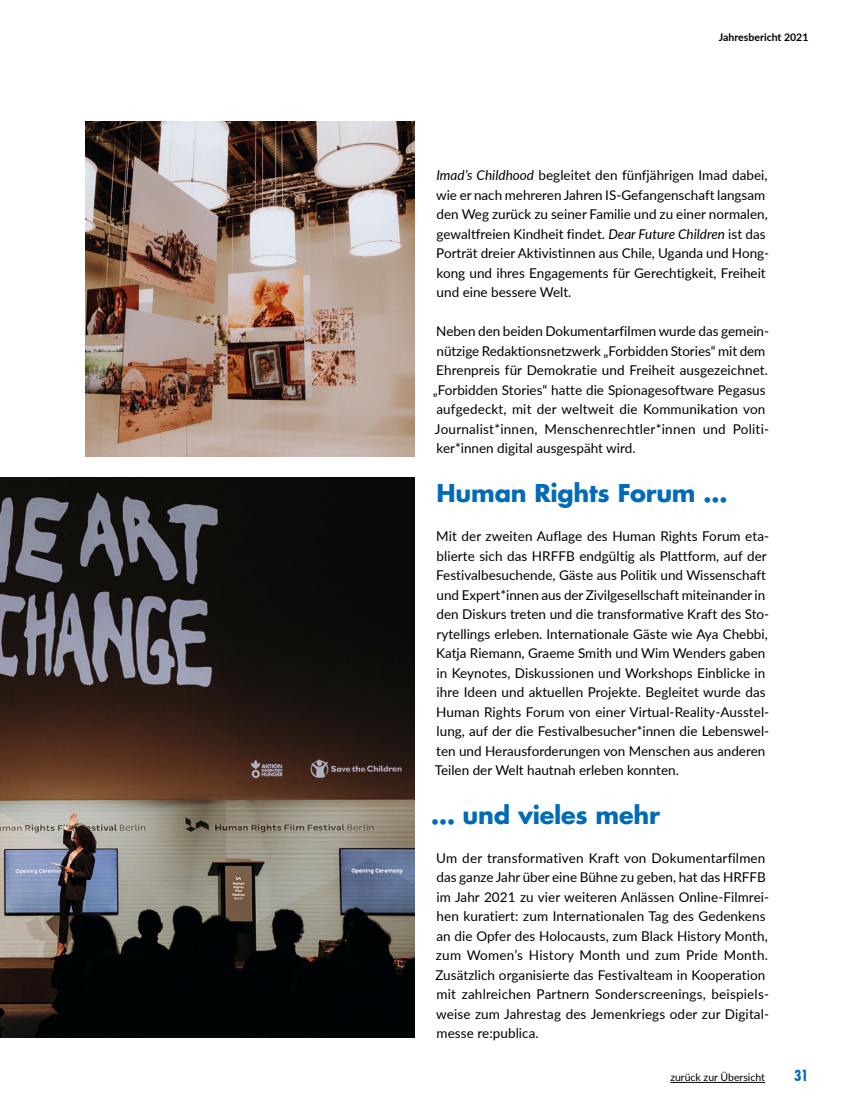
<style>
.page{position:relative;width:851px;height:1106px;background:#fff}
.page>*{position:absolute;margin:0;border:0;box-sizing:border-box;transform-origin:0 0}
.t1{font:700 24px "Futura LT Pro";letter-spacing:-.01em;color:#006bb6}
.t2{font:700 condensed 15px "Futura LT Pro";color:#006bb6}
.t3{font:13.5px/19.5px "Lato";color:#000}
.t4{font:10.5px "Lato";color:#000}
.t5{font:700 10.5px "Lato";color:#000}
.s1{font-style:italic}
</style>
<div class="page">
<img style="left:85px;top:122px;width:330px;height:334px">
<img style="left:0;top:477px;width:415px;height:560px">
<hr style="left:670px;top:1082px;width:95px;height:1px;background:#000">
<p class="t5" style="left:718px;top:30px;width:91px">Jahresbericht 2021</p>
<p class="t3" style="left:436px;top:165px;width:334px"><span class="s1">Imad’s Childhood</span> begleitet den fünfjährigen Imad dabei, wie er nach mehreren Jahren IS-Gefangenschaft langsam den Weg zurück zu seiner Familie und zu einer normalen, gewaltfreien Kindheit findet. <span class="s1">Dear Future Children</span> ist das Porträt dreier Aktivistinnen aus Chile, Uganda und Hong&shy;kong und ihres Engagements für Gerechtigkeit, Freiheit und eine bessere Welt.</p>
<p class="t3" style="left:433px;top:321px;width:338px">Neben den beiden Dokumentarfilmen wurde das gemein&shy;nützige Redaktionsnetzwerk „Forbidden Stories“ mit dem Ehrenpreis für Demokratie und Freiheit ausgezeichnet. „Forbidden Stories“ hatte die Spionagesoftware Pegasus aufgedeckt, mit der weltweit die Kommunikation von Journalist*innen, Menschenrechtler*innen und Politi&shy;ker*innen digital ausgespäht wird.</p>
<h1 class="t1" style="left:436px;top:474px;width:292px">Human Rights Forum …</h1>
<p class="t3" style="left:434px;top:526px;width:336px">Mit der zweiten Auflage des Human Rights Forum eta&shy;blierte sich das HRFFB endgültig als Plattform, auf der Festivalbesuchende, Gäste aus Politik und Wissenschaft und Expert*innen aus der Zivilgesellschaft miteinander in den Diskurs treten und die transformative Kraft des Sto&shy;rytellings erleben. Internationale Gäste wie Aya Chebbi, Katja Riemann, Graeme Smith und Wim Wenders gaben in Keynotes, Diskussionen und Workshops Einblicke in ihre Ideen und aktuellen Projekte. Begleitet wurde das Human Rights Forum von einer Virtual-Reality-Ausstel&shy;lung, auf der die Festivalbesucher*innen die Lebenswel&shy;ten und Herausforderungen von Menschen aus anderen Teilen der Welt hautnah erleben konnten.</p>
<h1 class="t1" style="left:431px;top:796px;width:230px">… und vieles mehr</h1>
<p class="t3" style="left:435px;top:847px;width:335px">Um der transformativen Kraft von Dokumentarfilmen das ganze Jahr über eine Bühne zu geben, hat das HRFFB im Jahr 2021 zu vier weiteren Anlässen Online-Filmrei&shy;hen kuratiert: zum Internationalen Tag des Gedenkens an die Opfer des Holocausts, zum Black History Month, zum Women’s History Month und zum Pride Month.<br>Zusätzlich organisierte das Festivalteam in Kooperation mit zahlreichen Partnern Sonderscreenings, beispiels&shy;weise zum Jahrestag des Jemenkriegs oder zur Digital&shy;messe re:publica.</p>
<p class="t4" style="left:670px;top:1069px;width:96px">zurück zur Übersicht</p>
<p class="t2" style="left:793px;top:1065px;width:16px">31</p>
</div>
